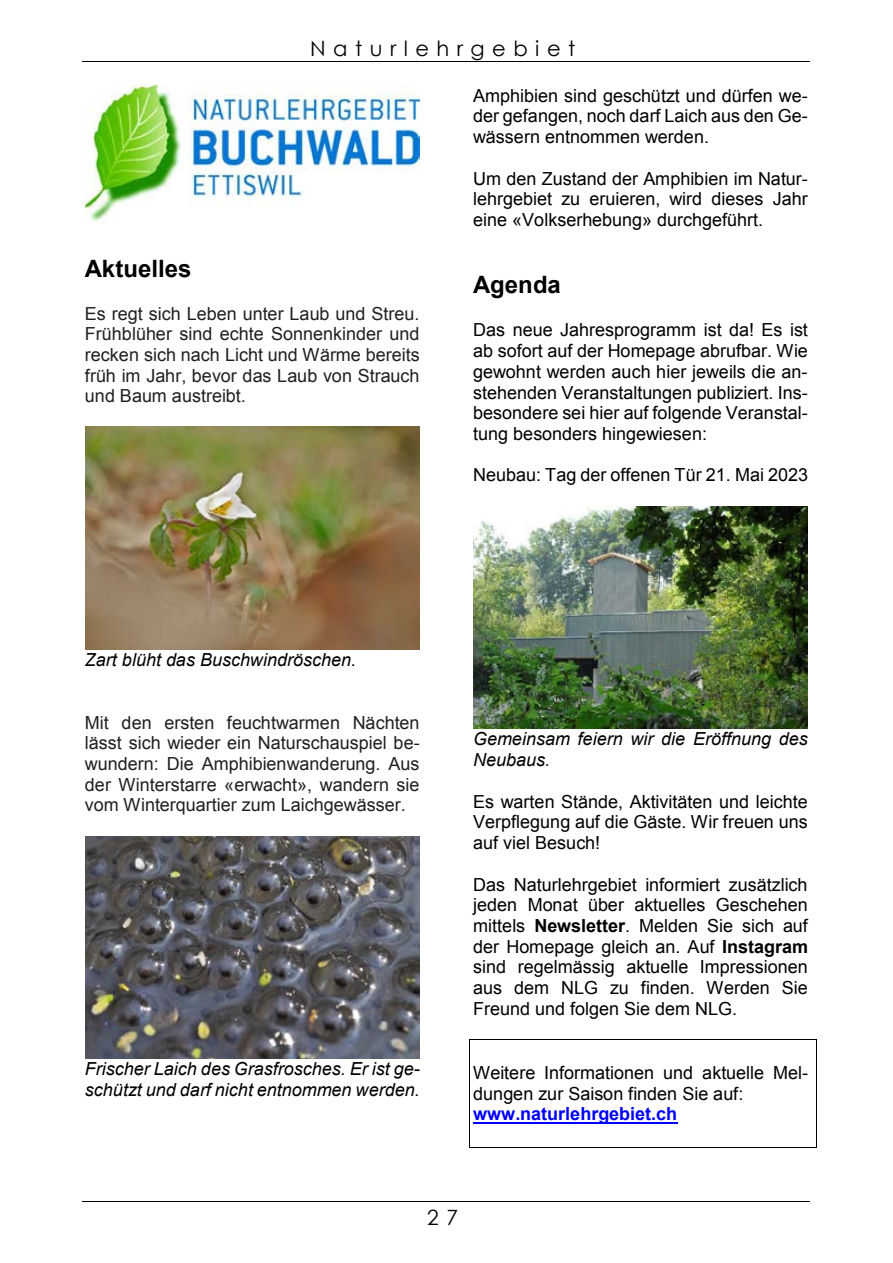
<style>
.page{position:relative;width:893px;height:1263px;background:#fff}
.page>*{position:absolute;margin:0;border:0;box-sizing:border-box;transform-origin:0 0}
.t1{font:700 24px "Arial";color:#000}
.t2{font:21px "Century Gothic";letter-spacing:.35em;color:#000}
.t3{font:18px/20.7px "Arial";color:#000;text-align:justify}
.t4{font:18px/20.7px "Arial";color:#202020;text-align:justify}
.t5{font:italic 18px/20.7px "Arial";color:#000}
.t6{font:700 18px "Arial";color:#00f}
.s1{font-weight:700}
</style>
<div class="page">
<hr style="left:83px;top:61px;width:727px;height:1px;background:#000">
<hr style="left:83px;top:1201px;width:727px;height:1px;background:#000">
<hr style="left:469px;top:1039px;width:347px;height:1px;background:#000">
<hr style="left:473px;top:1122px;width:204px;height:2px;background:#00f">
<hr style="left:469px;top:1147px;width:347px;height:1px;background:#000">
<svg style="left:469px;top:1040px;width:1px;height:107px"></svg>
<svg style="left:816px;top:1039px;width:1px;height:109px"></svg>
<img style="left:85px;top:85px;width:335px;height:137px">
<img style="left:85px;top:427px;width:335px;height:222px">
<img style="left:85px;top:836px;width:335px;height:222px">
<img style="left:473px;top:506px;width:335px;height:222px">
<p class="t2" style="left:310px;top:33px;width:266px">Naturlehrgebiet</p>
<h1 class="t1" style="left:85px;top:255px;width:108px">Aktuelles</h1>
<p class="t4" style="left:85px;top:303px;width:336px">Es regt sich Leben unter Laub und Streu.<br>Frühblüher sind echte Sonnenkinder und recken sich nach Licht und Wärme bereits früh im Jahr, bevor das Laub von Strauch und Baum austreibt.</p>
<p class="t3" style="left:473px;top:85px;width:336px">Amphibien sind geschützt und dürfen we&shy;der gefangen, noch darf Laich aus den Ge&shy;wässern entnommen werden.</p>
<p class="t3" style="left:473px;top:168px;width:336px">Um den Zustand der Amphibien im Natur&shy;lehrgebiet zu eruieren, wird dieses Jahr eine «Volkserhebung» durchgeführt.</p>
<h1 class="t1" style="left:473px;top:272px;width:89px">Agenda</h1>
<p class="t3" style="left:473px;top:320px;width:336px">Das neue Jahresprogramm ist da! Es ist ab sofort auf der Homepage abrufbar. Wie gewohnt werden auch hier jeweils die an&shy;stehenden Veranstaltungen publiziert. Ins&shy;besondere sei hier auf folgende Veranstal&shy;tung besonders hingewiesen:</p>
<p class="t3" style="left:473px;top:465px;width:337px">Neubau: Tag der offenen Tür 21. Mai 2023</p>
<p class="t5" style="left:85px;top:651px;width:273px">Zart blüht das Buschwindröschen.</p>
<p class="t4" style="left:85px;top:712px;width:336px">Mit den ersten feuchtwarmen Nächten lässt sich wieder ein Naturschauspiel be&shy;wundern: Die Amphibienwanderung. Aus der Winterstarre «erwacht», wandern sie vom Winterquartier zum Laichgewässer.</p>
<p class="t5" style="left:85px;top:1060px;width:336px">Frischer Laich des Grasfrosches. Er ist ge&shy;schützt und darf nicht entnommen werden.</p>
<p class="t5" style="left:473px;top:730px;width:336px">Gemeinsam feiern wir die Eröffnung des<br>Neubaus.</p>
<p class="t3" style="left:473px;top:791px;width:336px">Es warten Stände, Aktivitäten und leichte Verpflegung auf die Gäste. Wir freuen uns auf viel Besuch!</p>
<p class="t3" style="left:473px;top:874px;width:337px">Das Naturlehrgebiet informiert zusätzlich jeden Monat über aktuelles Geschehen mittels <span class="s1">Newsletter</span>. Melden Sie sich auf der Homepage gleich an. Auf <span class="s1">Instagram </span>sind regelmässig aktuelle Impressionen aus dem NLG zu finden. Werden Sie Freund und folgen Sie dem NLG.</p>
<p class="t3" style="left:473px;top:1063px;width:336px">Weitere Informationen und aktuelle Mel&shy;dungen zur Saison finden Sie auf:</p>
<p class="t6" style="left:473px;top:1105px;width:206px">www.naturlehrgebiet.ch</p>
<p class="t2" style="left:427px;top:1202px;width:32px">2 7</p>
</div>
